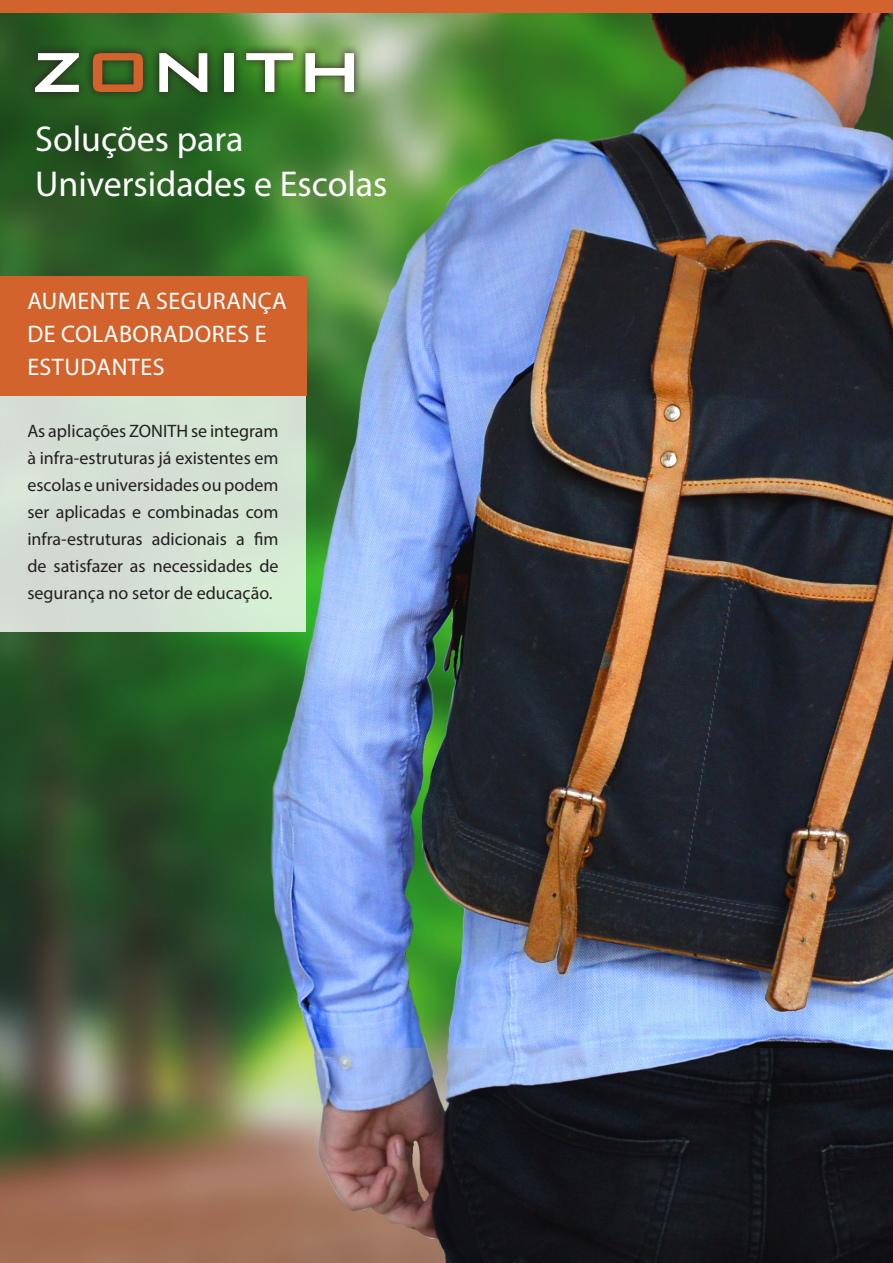
<style>
.page{position:relative;width:893px;height:1263px;background:#fff}
.page>*{position:absolute;margin:0;border:0;box-sizing:border-box;transform-origin:0 0}
.t1{font:36px/45px "Myriad Pro";color:#fff}
.t2{font:24px/33px "Myriad Pro";letter-spacing:.02em;color:#fff}
.t3{font:18px/27px "Myriad Pro";color:#231f20;text-align:right}
</style>
<div class="page">
<img style="left:0;top:13px;width:893px;height:1250px">
<svg style="left:26px;top:44px;width:337px;height:57px;background:#3b712d"></svg>
<svg style="left:35px;top:53px;width:44px;height:39px"></svg>
<svg style="left:93px;top:53px;width:50px;height:39px;background:#8e6028"></svg>
<svg style="left:159px;top:53px;width:48px;height:39px"></svg>
<div style="left:225px;top:53px;width:9px;height:39px;background:#fff"></div>
<svg style="left:246px;top:53px;width:47px;height:39px"></svg>
<svg style="left:305px;top:53px;width:49px;height:39px"></svg>
<div style="left:0;top:308px;width:306px;height:323px;background:#d4e0d3"></div>
<div style="left:0;top:276px;width:306px;height:119px;background:#d3632d"></div>
<div style="left:0;top:0;width:893px;height:13px;background:#d3632d"></div>
<h1 class="t1" style="left:35px;top:116px;width:354px">Soluções para<br>Universidades e Escolas</h1>
<h2 class="t2" style="left:27px;top:284px;width:261px">AUMENTE A SEGURANÇA<br>DE COLABORADORES E<br>ESTUDANTES</h2>
<p class="t3" style="left:27px;top:417px;width:253px">As aplicações ZONITH se integram à infra-estruturas já existentes em escolaseuniversidadesoupodem ser aplicadas e combinadas com fim</p>
<p class="t3" style="left:27px;top:525px;width:253px;text-align:left">infra-estruturas<br>de satisfazer as necessidades de segurança no setor de educação.</p>
<p class="t3" style="left:152px;top:525px;width:77px">adicionais</p>
<p class="t3" style="left:236px;top:525px;width:10px">a</p>
</div>
